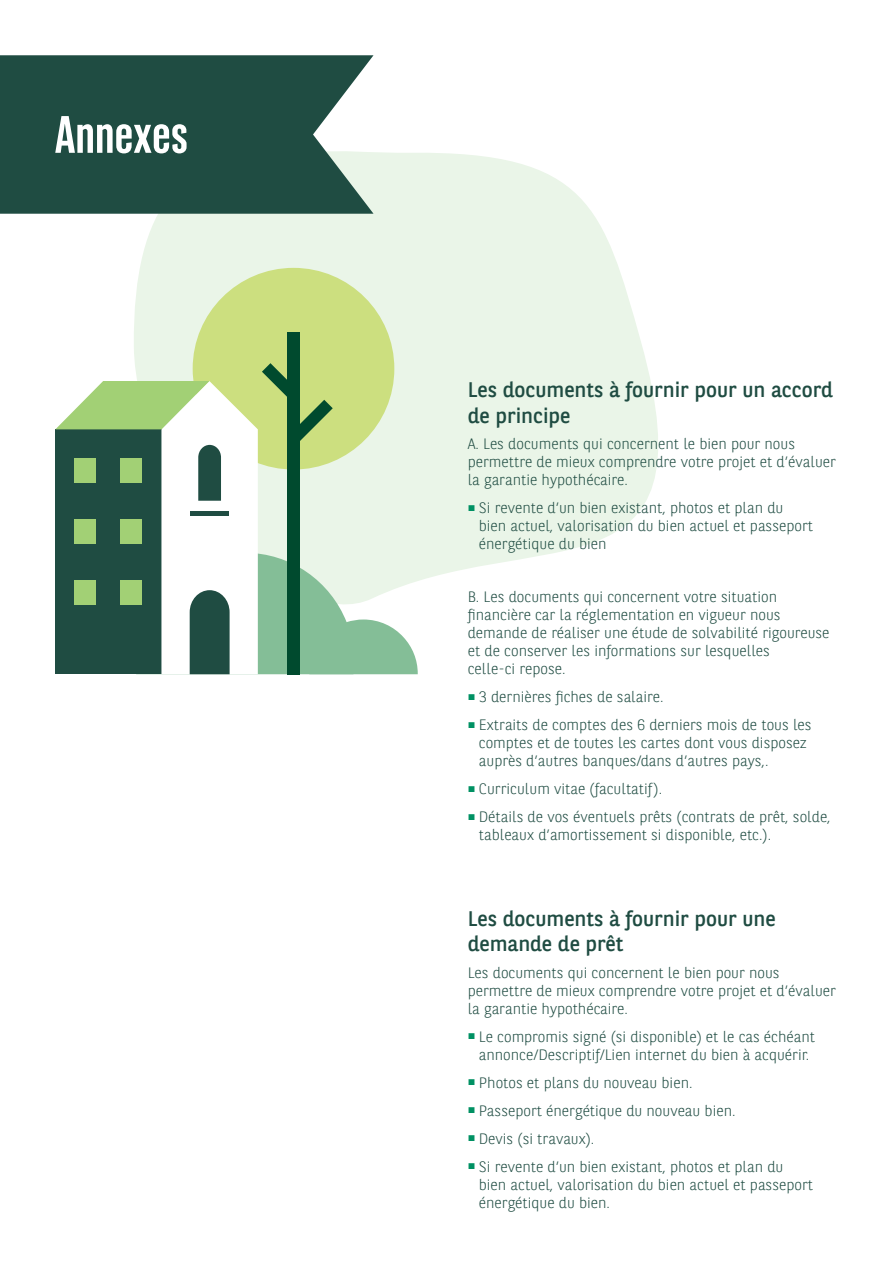
<style>
.page{position:relative;width:893px;height:1263px;background:#fff}
.page>*{position:absolute;margin:0;border:0;box-sizing:border-box;transform-origin:0 0}
.t1{font:700 52.5px "BNPP Sans Condensed";color:#fff}
.t2{font:21px/25.2px "BNPP Sans";color:#1f4c42}
.t3{font:300 15px/18px "BNPP Sans";color:#1f4c42}
.s1{font-family:"Times New Roman";font-weight:400;font-size:12.75px;color:#009163}
</style>
<div class="page">
<svg style="left:134px;top:152px;width:524px;height:429px"></svg>
<svg style="left:0;top:55px;width:374px;height:159px;background:#315a51"></svg>
<div style="left:193px;top:268px;width:201px;height:201px;background:#ccdf7f;border-radius:50%"></div>
<div style="left:287px;top:332px;width:12px;height:342px;background:#004a2e"></div>
<svg style="left:55px;top:363px;width:363px;height:311px"></svg>
<h1 class="t1" style="left:55px;top:99px;width:135px">Annexes</h1>
<h2 class="t2" style="left:468px;top:376px;width:367px">Les documents à fournir pour un accord de principe</h2>
<p class="t3" style="left:468px;top:434px;width:370px">A. Les documents qui concernent le bien pour nous permettre de mieux comprendre votre projet et d’évaluer la garantie hypothécaire.</p>
<p class="t3" style="left:479px;top:498px;width:336px;text-indent:-11px"><span class="s1">■</span> Si revente d’un bien existant, photos et plan du bien actuel, valorisation du bien actuel et passeport énergétique du bien</p>
<p class="t3" style="left:468px;top:587px;width:363px">B. Les documents qui concernent votre situation financière car la réglementation en vigueur nous demande de réaliser une étude de solvabilité rigoureuse et de conserver les informations sur lesquelles<br>celle-ci repose.</p>
<p class="t3" style="left:468px;top:687px;width:197px"><span class="s1">■</span> 3 dernières fiches de salaire.</p>
<p class="t3" style="left:479px;top:715px;width:334px;text-indent:-11px"><span class="s1">■</span> Extraits de comptes des 6 derniers mois de tous les comptes et de toutes les cartes dont vous disposez auprès d’autres banques/dans d’autres pays,.</p>
<p class="t3" style="left:468px;top:779px;width:196px"><span class="s1">■</span> Curriculum vitae (facultatif).</p>
<p class="t3" style="left:479px;top:807px;width:353px;text-indent:-11px"><span class="s1">■</span> Détails de vos éventuels prêts (contrats de prêt, solde, tableaux d’amortissement si disponible, etc.).</p>
<h2 class="t2" style="left:468px;top:905px;width:310px">Les documents à fournir pour une demande de prêt</h2>
<p class="t3" style="left:468px;top:963px;width:370px">Les documents qui concernent le bien pour nous permettre de mieux comprendre votre projet et d’évaluer la garantie hypothécaire.</p>
<p class="t3" style="left:468px;top:1027px;width:349px;text-align:center"><span class="s1">■</span> Le compromis signé (si disponible) et le cas échéant annonce/Descriptif/Lien internet du bien à acquérir.</p>
<p class="t3" style="left:468px;top:1073px;width:226px"><span class="s1">■</span> Photos et plans du nouveau bien.</p>
<p class="t3" style="left:468px;top:1101px;width:269px"><span class="s1">■</span> Passeport énergétique du nouveau bien.</p>
<p class="t3" style="left:468px;top:1129px;width:128px"><span class="s1">■</span> Devis (si travaux).</p>
<p class="t3" style="left:479px;top:1157px;width:336px;text-indent:-11px"><span class="s1">■</span> Si revente d’un bien existant, photos et plan du bien actuel, valorisation du bien actuel et passeport énergétique du bien.</p>
</div>
